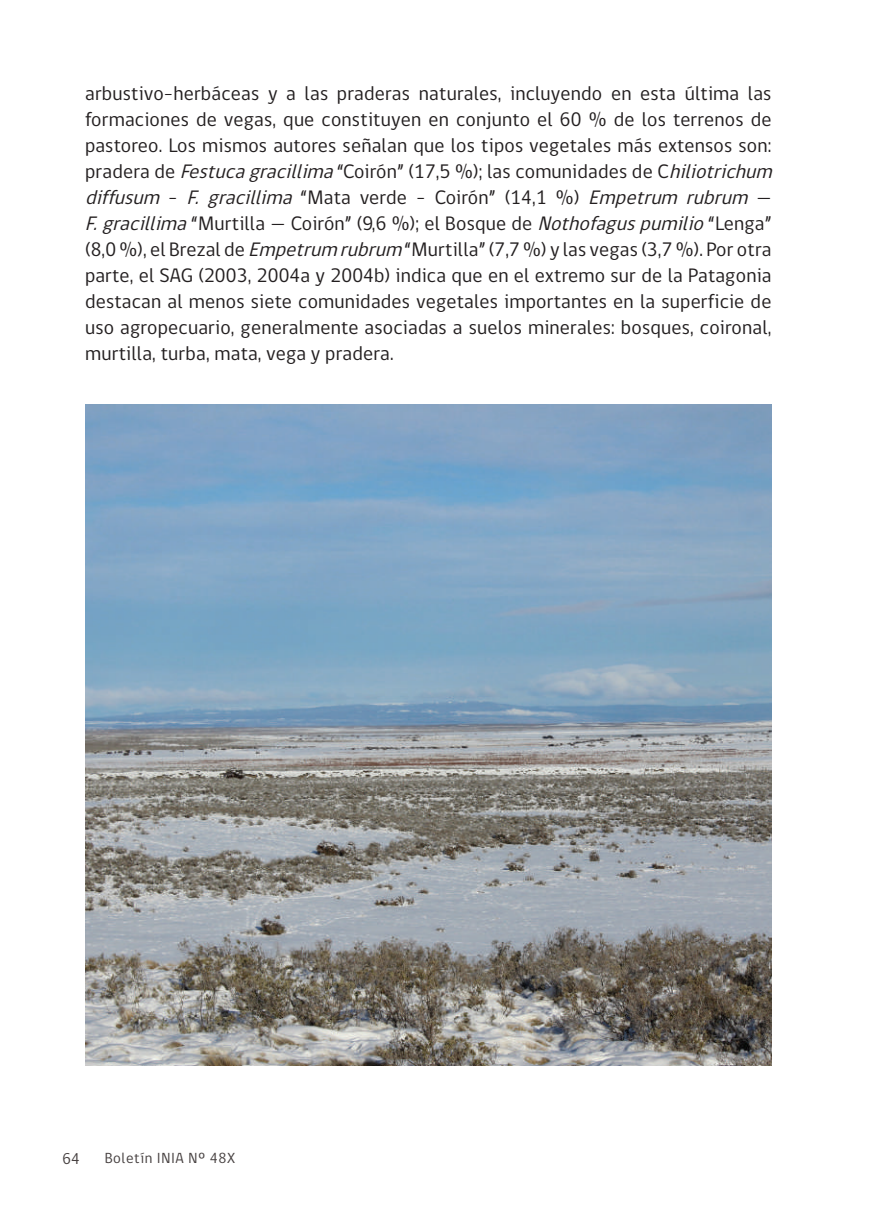
<style>
.page{position:relative;width:885px;height:1219px;background:#fff}
.page>*{position:absolute;margin:0;border:0;box-sizing:border-box;transform-origin:0 0}
.t1{font:20px/26px "gob CL";letter-spacing:.01em;color:#231f20}
.t2{font:16px "gob CL";color:#474141}
.t3{font:15px "gob CL";letter-spacing:.04em;color:#474141}
.s1{font-style:italic}
</style>
<div class="page">
<img style="left:85px;top:404px;width:686px;height:662px">
<p class="t1" style="left:85px;top:81px;width:695px">arbustivo-herbáceas y a las praderas naturales, incluyendo en esta última las formaciones de vegas, que constituyen en conjunto el 60 % de los terrenos de pastoreo. Los mismos autores señalan que los tipos vegetales más extensos son: pradera de <span class="s1">Festucagracillima</span>“Coirón” (17,5 %); las comunidades de C<span class="s1">hiliotrichum diffusum</span> – <span class="s1">F. gracillima</span> “ M a t a v e r d e – C o i r ó n ” ( 1 4 , 1 % ) <span class="s1">Empetrum rubrum</span> — <span class="s1">F.gracillima</span>“Murtilla — Coirón” (9,6 %); el Bosque de <span class="s1">Nothofaguspumilio</span>“Lenga” (8,0 %), el Brezal de <span class="s1">Empetrum rubrum</span> “Murtilla” (7,7 %) y las vegas (3,7 %). Por otra parte, el SAG (2003, 2004a y 2004b) indica que en el extremo sur de la Patagonia destacan al menos siete comunidades vegetales importantes en la superficie de uso agropecuario, generalmente asociadas a suelos minerales: bosques, coironal, murtilla, turba, mata, vega y pradera.</p>
<p class="t2" style="left:62px;top:1147px;width:19px">64</p>
<p class="t3" style="left:105px;top:1147px;width:132px">Boletín INIA Nº 48X</p>
</div>
